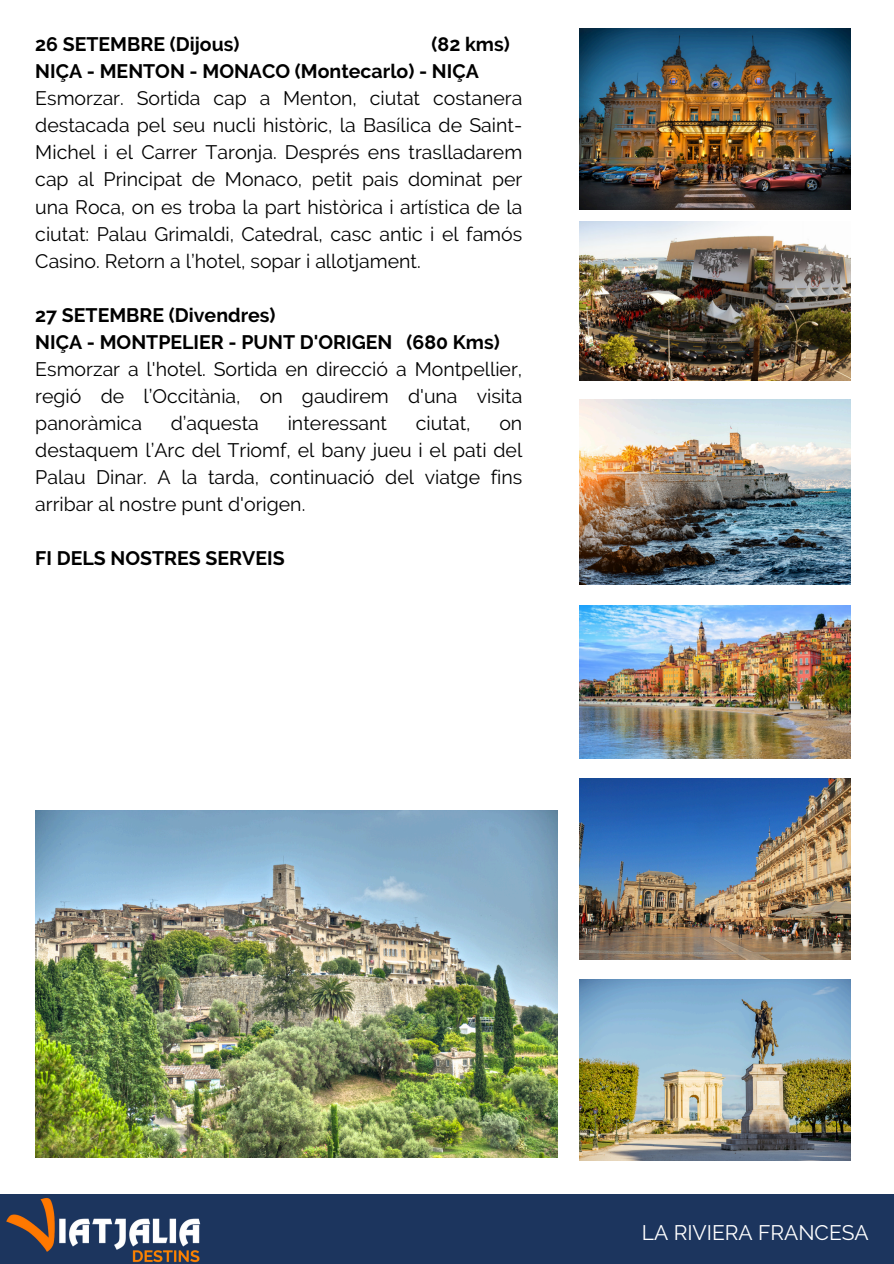
<style>
.page{position:relative;width:894px;height:1264px;background:#fff}
.page>*{position:absolute;margin:0;border:0;box-sizing:border-box;transform-origin:0 0}
.t1{font:21px "Raleway";color:#fff}
.t2{font:19.5px/27px "Raleway";color:#000;text-align:justify}
.t3{font:700 19.5px "Raleway";color:#000}
</style>
<div class="page">
<div style="left:0;top:1193px;width:893px;height:70px;background:#1c355e"></div>
<img style="left:0;top:1193px;width:222px;height:70px">
<img style="left:579px;top:979px;width:271px;height:181px">
<img style="left:579px;top:778px;width:271px;height:181px">
<img style="left:579px;top:400px;width:271px;height:184px">
<img style="left:579px;top:28px;width:271px;height:181px">
<img style="left:579px;top:222px;width:271px;height:158px">
<img style="left:579px;top:605px;width:271px;height:153px">
<img style="left:35px;top:810px;width:522px;height:347px">
<p class="t3" style="left:35px;top:33px;width:206px">26 SETEMBRE (Dijous)</p>
<p class="t3" style="left:431px;top:33px;width:80px">(82 kms)</p>
<p class="t3" style="left:35px;top:60px;width:445px">NIÇA - MENTON - MONACO (Montecarlo) - NIÇA</p>
<p class="t2" style="left:35px;top:85px;width:488px">Esmorzar. Sortida cap a Menton, ciutat costanera destacada pel seu nucli històric, la Basílica de Saint-Michel i el Carrer Taronja. Després ens traslladarem cap al Principat de Monaco, petit pais dominat per una Roca, on es troba la part històrica i artística de la ciutat: Palau Grimaldi, Catedral, casc antic i el famós Casino. Retorn a l’hotel, sopar i allotjament.</p>
<p class="t3" style="left:35px;top:303px;width:242px">27 SETEMBRE (Divendres)</p>
<p class="t3" style="left:35px;top:330px;width:466px">NIÇA - MONTPELIER - PUNT D'ORIGEN (680 Kms)</p>
<p class="t2" style="left:35px;top:355px;width:488px">Esmorzar a l'hotel. Sortida en direcció a Montpellier, regió de l’Occitània, on gaudirem d'una visita panoràmica</p>
<p class="t2" style="left:171px;top:409px;width:90px">d’aquesta</p>
<p class="t2" style="left:287px;top:409px;width:101px">interessant</p>
<p class="t2" style="left:416px;top:409px;width:56px">ciutat,</p>
<p class="t2" style="left:35px;top:409px;width:488px;text-indent:464px">on destaquem l’Arc del Triomf, el bany jueu i el pati del Palau Dinar. A la tarda, continuació del viatge fins arribar al nostre punt d'origen.</p>
<p class="t3" style="left:35px;top:546px;width:251px">FI DELS NOSTRES SERVEIS</p>
<h2 class="t1" style="left:641px;top:1220px;width:228px">LA RIVIERA FRANCESA</h2>
</div>
